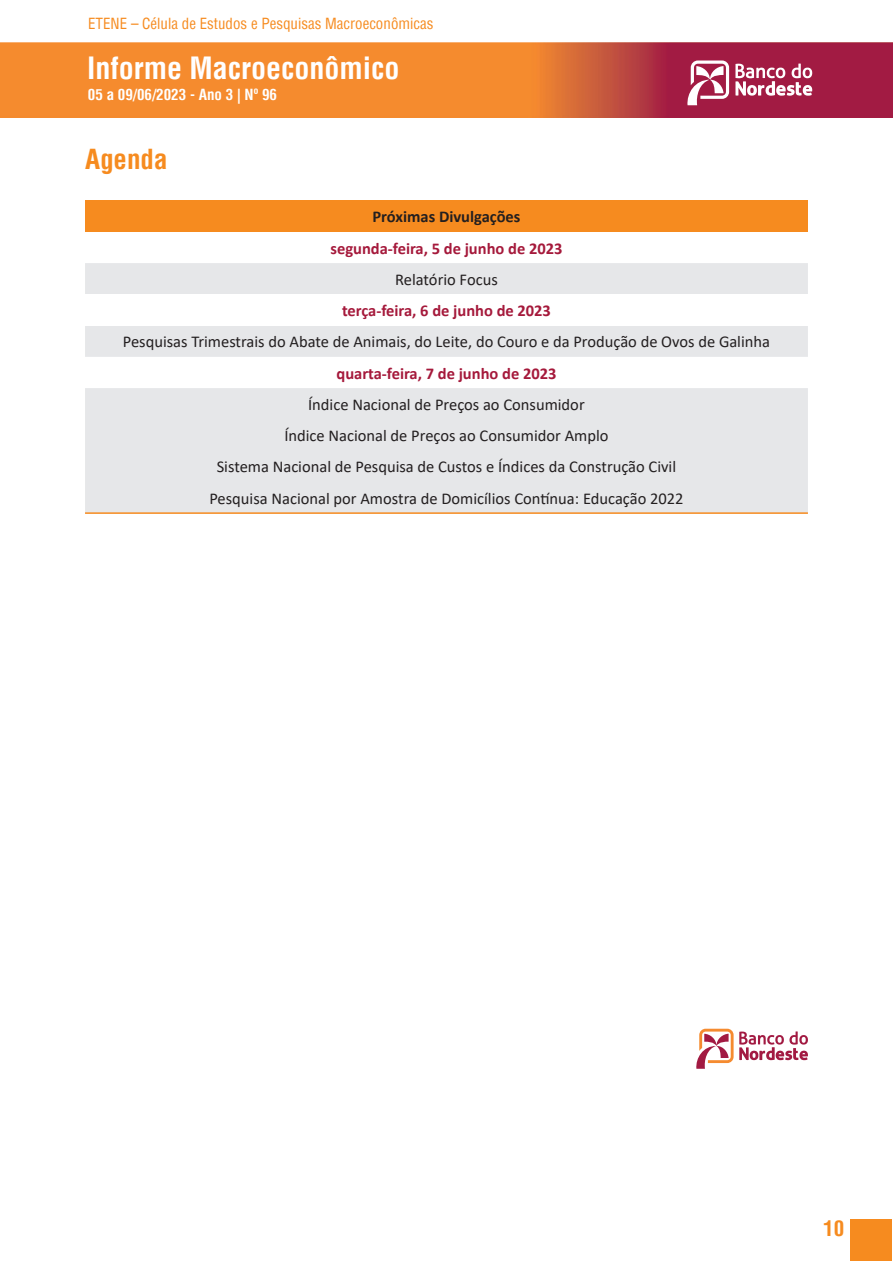
<style>
.page{position:relative;width:893px;height:1263px;background:#fff}
.page>*{position:absolute;margin:0;border:0;box-sizing:border-box;transform-origin:0 0}
.t1{font:700 condensed 30px "Helvetica";color:#fff}
.MS_Tit_1{font:700 condensed 27px "Helvetica";color:#f68b1f}
.t2{font:700 condensed 21px "Helvetica";color:#f68b1f}
.MS_Tit_Fig_Tab_Graf{font:16.5px "Calibri";color:#231f20}
.MS_Tit_Fig_Tab_Graf-2{font:700 16.5px "Calibri";color:#a5193b}
.MS_Tit_Fig_Tab_Graf-3{font:700 16.5px "Calibri";color:#231f20}
.t3{font:condensed 15px "Helvetica";color:#f68b1f}
.t4{font:700 condensed 15px "Helvetica";color:#fff}
</style>
<div class="page">
<img style="left:0;top:43px;width:893px;height:75px">
<svg style="left:686px;top:61px;width:43px;height:44px"></svg>
<svg style="left:735px;top:64px;width:77px;height:32px"></svg>
<div style="left:850px;top:1219px;width:42px;height:41px;background:#f68b1f"></div>
<div style="left:85px;top:201px;width:723px;height:31px;background:#f68b1f"></div>
<svg style="left:85px;top:263px;width:723px;height:249px;background:#e9eaec"></svg>
<div style="left:85px;top:294px;width:723px;height:32px;background:#fff"></div>
<hr style="left:85px;top:512px;width:723px;height:2px;background:#f68b1f">
<svg style="left:696px;top:1029px;width:112px;height:40px"></svg>
<p class="t3" style="left:88px;top:14px;width:347px">ETENE – Célula de Estudos e Pesquisas Macroeconômicas</p>
<h1 class="t1" style="left:87px;top:49px;width:314px">Informe Macroeconômico</h1>
<p class="t4" style="left:88px;top:86px;width:191px">05 a 09/06/2023 - Ano 3 | Nº 96</p>
<p class="MS_Tit_1" style="left:85px;top:141px;width:84px">Agenda</p>
<p class="MS_Tit_Fig_Tab_Graf-3" style="left:372px;top:205px;width:149px">Próximas Divulgações</p>
<p class="MS_Tit_Fig_Tab_Graf-2" style="left:330px;top:236px;width:234px">segunda-feira, 5 de junho de 2023</p>
<p class="MS_Tit_Fig_Tab_Graf" style="left:395px;top:268px;width:104px">Relatório Focus</p>
<p class="MS_Tit_Fig_Tab_Graf-2" style="left:342px;top:299px;width:210px">terça-feira, 6 de junho de 2023</p>
<p class="MS_Tit_Fig_Tab_Graf" style="left:123px;top:330px;width:649px">Pesquisas Trimestrais do Abate de Animais, do Leite, do Couro e da Produção de Ovos de Galinha</p>
<p class="MS_Tit_Fig_Tab_Graf-2" style="left:336px;top:361px;width:222px">quarta-feira, 7 de junho de 2023</p>
<p class="MS_Tit_Fig_Tab_Graf" style="left:308px;top:393px;width:278px">Índice Nacional de Preços ao Consumidor</p>
<p class="MS_Tit_Fig_Tab_Graf" style="left:284px;top:424px;width:326px">Índice Nacional de Preços ao Consumidor Amplo</p>
<p class="MS_Tit_Fig_Tab_Graf" style="left:217px;top:455px;width:461px">Sistema Nacional de Pesquisa de Custos e Índices da Construção Civil</p>
<p class="MS_Tit_Fig_Tab_Graf" style="left:209px;top:487px;width:476px">Pesquisa Nacional por Amostra de Domicílios Contínua: Educação 2022</p>
<p class="t2" style="left:823px;top:1215px;width:22px">10</p>
</div>
